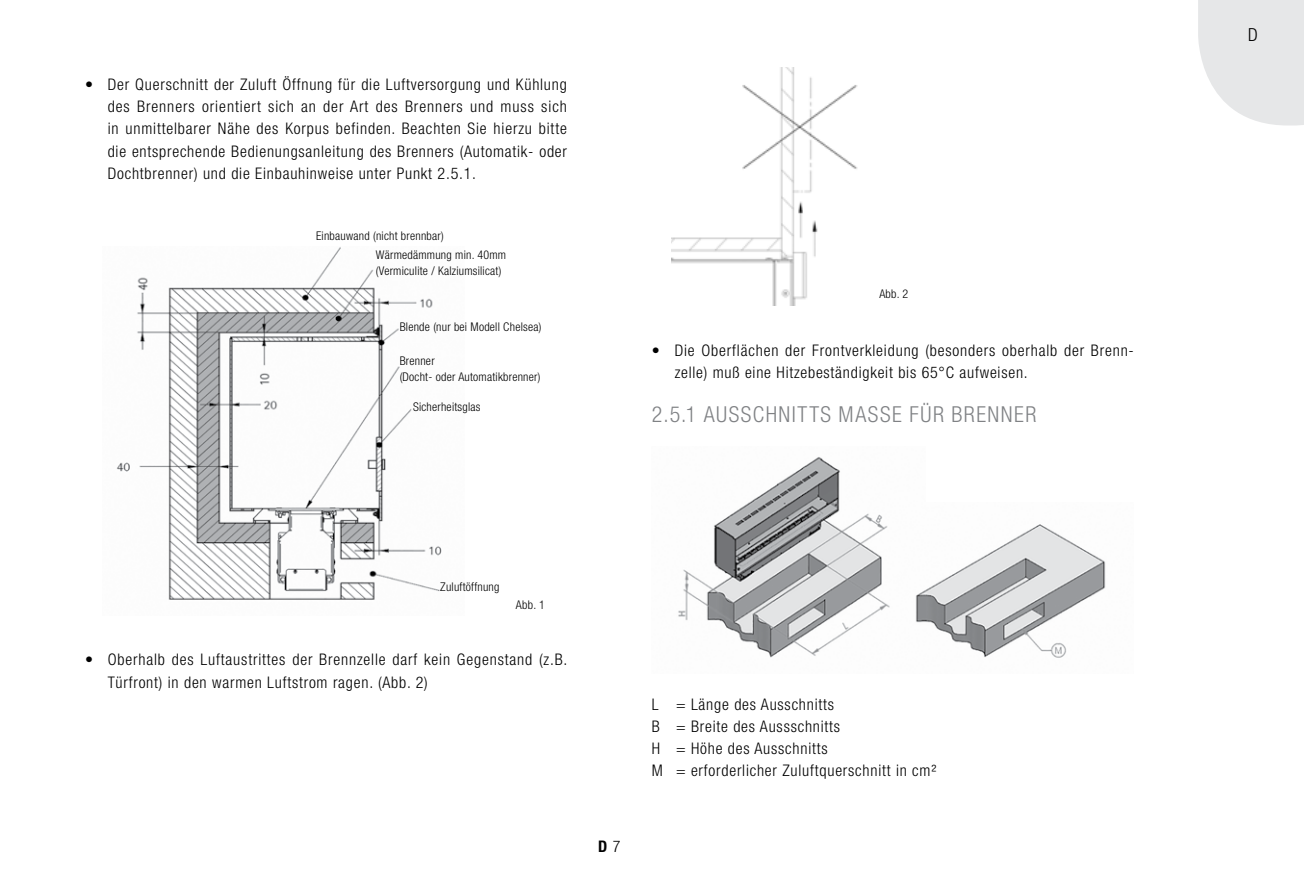
<style>
.page{position:relative;width:1304px;height:885px;background:#fff}
.page>*{position:absolute;margin:0;border:0;box-sizing:border-box;transform-origin:0 0}
.t1{font:300 condensed 22px "Helvetica Neue";letter-spacing:.07em;color:#808285}
.t2{font:300 condensed 18px "Helvetica Neue";color:#000}
.t3{font:300 condensed 16px/22.2px "Helvetica Neue";letter-spacing:.05em;color:#000}
.t4{font:700 condensed 16px "Helvetica Neue";color:#000}
.t5{font:300 condensed 12px/19px "Helvetica Neue";letter-spacing:.02em;color:#000}
.s1{font-weight:300}
</style>
<div class="page">
<svg style="left:1198px;top:0;width:106px;height:125px;background:#e9e9ea"></svg>
<img style="left:678px;top:457px;width:212px;height:201px">
<img style="left:915px;top:524px;width:191px;height:134px">
<img style="left:671px;top:67px;width:187px;height:238px">
<img style="left:117px;top:247px;width:325px;height:353px">
<p class="t3" style="left:108px;top:73px;width:461px;text-align:justify;text-indent:-23px">• Der Querschnitt der Zuluft Öffnung für die Luftversorgung und Kühlung des Brenners orientiert sich an der Art des Brenners und muss sich in unmittelbarer Nähe des Korpus befinden. Beachten Sie hierzu bitte die entsprechende Bedienungsanleitung des Brenners (Automatik- oder Dochtbrenner) und die Einbauhinweise unter Punkt 2.5.1.</p>
<p class="t5" style="left:376px;top:226px;width:132px;text-indent:-60px">Einbauwand (nicht brennbar)<br>Wärmedämmung min. 40mm</p>
<p class="t5" style="left:376px;top:261px;width:127px">(Vermiculite / Kalziumsilicat)</p>
<p class="t5" style="left:400px;top:317px;width:143px">Blende (nur bei Modell Chelsea)</p>
<p class="t5" style="left:400px;top:353px;width:142px;line-height:16px">Brenner<br>(Docht- oder Automatikbrenner)</p>
<p class="t5" style="left:413px;top:397px;width:69px">Sicherheitsglas</p>
<p class="t5" style="left:879px;top:284px;width:30px">Abb. 2</p>
<p class="t3" style="left:675px;top:339px;width:461px;text-indent:-23px">• Die Oberflächen der Frontverkleidung (besonders oberhalb der Brenn&shy;zelle) muß eine Hitzebeständigkeit bis 65°C aufweisen.</p>
<h1 class="t1" style="left:652px;top:401px;width:386px">2.5.1 AUSSCHNITTS MASSE FÜR BRENNER</h1>
<p class="t5" style="left:440px;top:576px;width:61px">Zuluftöffnung</p>
<p class="t5" style="left:516px;top:594px;width:30px">Abb. 1</p>
<p class="t3" style="left:108px;top:648px;width:461px;text-indent:-23px">• Oberhalb des Luftaustrittes der Brennzelle darf kein Gegenstand (z.B.<br>Türfront) in den warmen Luftstrom ragen. (Abb. 2)</p>
<p class="t4" style="left:598px;top:836px;width:24px">D <span class="s1">7</span></p>
<p class="t3" style="left:652px;top:692px;width:286px">L = Länge des Ausschnitts<br>B = Breite des Aussschnitts<br>H = Höhe des Ausschnitts<br>M = erforderlicher Zuluftquerschnitt in cm²</p>
<p class="t2" style="left:1248px;top:24px;width:11px">D</p>
</div>
